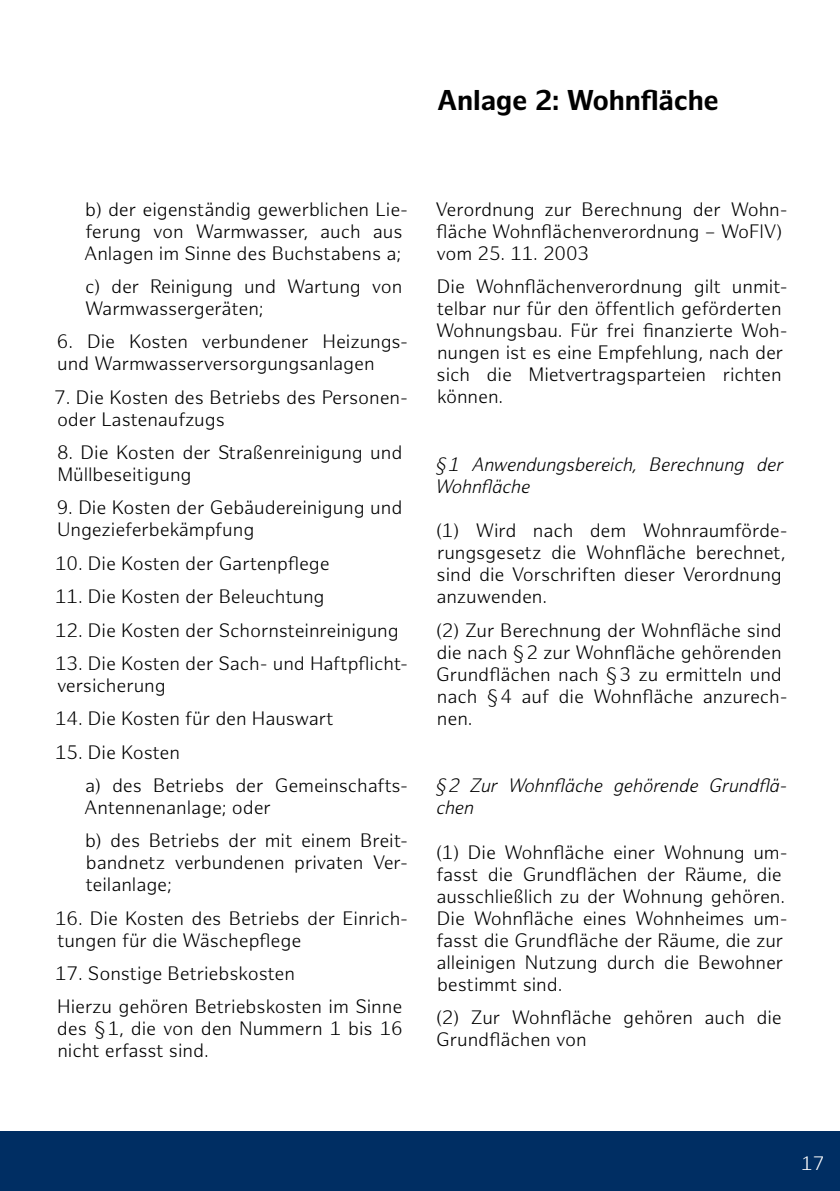
<style>
.page{position:relative;width:840px;height:1191px;background:#fff}
.page>*{position:absolute;margin:0;border:0;box-sizing:border-box;transform-origin:0 0}
.t1{font:700 28px "Hamburg Sans";letter-spacing:-.005em;color:#000}
.t2{font:300 19px/22px "Hamburg Sans";letter-spacing:-.005em;color:#000}
.t3{font:italic 300 19px/22px "Hamburg Sans";letter-spacing:-.005em;color:#000}
.t4{font:300 19px "Hamburg Sans";color:#fff}
</style>
<div class="page">
<div style="left:0;top:1131px;width:839px;height:60px;background:#002e63"></div>
<h1 class="t1" style="left:437px;top:84px;width:283px">Anlage 2: Wohnfläche</h1>
<p class="t2" style="left:84px;top:199px;width:325px">b) der eigenständig gewerblichen Lie&shy;ferung von Warmwasser, auch aus<br>Anlagen im Sinne des Buchstabens a;</p>
<p class="t2" style="left:85px;top:276px;width:318px">c) der Reinigung und Wartung von<br>Warmwassergeräten;</p>
<p class="t2" style="left:57px;top:331px;width:352px">6. Die Kosten verbundener Heizungs&shy;und Warmwasserversorgungsanlagen</p>
<p class="t2" style="left:54px;top:387px;width:355px">7. Die Kosten des Betriebs des Personen&shy;oder Lastenaufzugs</p>
<p class="t2" style="left:57px;top:442px;width:346px">8. Die Kosten der Straßenreinigung und<br>Müllbeseitigung</p>
<p class="t2" style="left:57px;top:497px;width:347px">9. Die Kosten der Gebäudereinigung und<br>Ungezieferbekämpfung</p>
<p class="t2" style="left:55px;top:553px;width:276px">10. Die Kosten der Gartenpflege</p>
<p class="t2" style="left:55px;top:586px;width:271px">11. Die Kosten der Beleuchtung</p>
<p class="t2" style="left:55px;top:619px;width:345px">12. Die Kosten der Schornsteinreinigung</p>
<p class="t2" style="left:55px;top:653px;width:354px">13. Die Kosten der Sach- und Haftpflicht&shy;versicherung</p>
<p class="t2" style="left:55px;top:708px;width:280px">14. Die Kosten für den Hauswart</p>
<p class="t2" style="left:85px;top:736px;width:324px;line-height:33.4px;text-indent:-30px">15. Die Kosten<br>a) des Betriebs der Gemeinschafts-</p>
<p class="t2" style="left:84px;top:791px;width:325px;line-height:33.4px">Antennenanlage; oder<br>b) des Betriebs der mit einem Breit-</p>
<p class="t2" style="left:85px;top:852px;width:324px">bandnetz verbundenen privaten Ver&shy;teilanlage;</p>
<p class="t2" style="left:55px;top:907px;width:354px">16. Die Kosten des Betriebs der Einrich&shy;tungen für die Wäschepflege</p>
<p class="t2" style="left:55px;top:957px;width:348px;line-height:33.4px">17. Sonstige Betriebskosten<br>Hierzu gehören Betriebskosten im Sinne</p>
<p class="t2" style="left:57px;top:1018px;width:347px">des §1, die von den Nummern 1 bis 16 nicht erfasst sind.</p>
<p class="t2" style="left:435px;top:199px;width:353px">Verordnung zur Berechnung der Wohn&shy;fläche Wohnflächenverordnung – WoFlV) vom 25. 11. 2003</p>
<p class="t2" style="left:436px;top:276px;width:353px">Die Wohnflächenverordnung gilt unmit&shy;telbar nur für den öffentlich geförderten Wohnungsbau. Für frei finanzierte Woh&shy;nungen ist es eine Empfehlung, nach der sich die Mietvertragsparteien richten können.</p>
<p class="t3" style="left:435px;top:453px;width:349px">§1 Anwendungsbereich, Berechnung der<br>Wohnfläche</p>
<p class="t2" style="left:436px;top:520px;width:353px">(1) Wird nach dem Wohnraumförde&shy;rungsgesetz die Wohnfläche berechnet, sind die Vorschriften dieser Verordnung anzuwenden.</p>
<p class="t2" style="left:436px;top:619px;width:353px">(2) Zur Berechnung der Wohnfläche sind die nach §2 zur Wohnfläche gehörenden<br>Grundflächen nach §3 zu ermitteln und nach §4 auf die Wohnfläche anzurech&shy;nen.</p>
<p class="t3" style="left:435px;top:775px;width:353px">§2 Zur Wohnfläche gehörende Grundflä&shy;chen</p>
<p class="t2" style="left:436px;top:842px;width:353px">(1) Die Wohnfläche einer Wohnung um&shy;fasst die Grundflächen der Räume, die ausschließlich zu der Wohnung gehören.<br>Die Wohnfläche eines Wohnheimes um&shy;fasst die Grundfläche der Räume, die zur alleinigen Nutzung durch die Bewohner bestimmt sind.</p>
<p class="t2" style="left:436px;top:1007px;width:347px">(2) Zur Wohnfläche gehören auch die<br>Grundflächen von</p>
<p class="t4" style="left:800px;top:1152px;width:25px">17</p>
</div>
